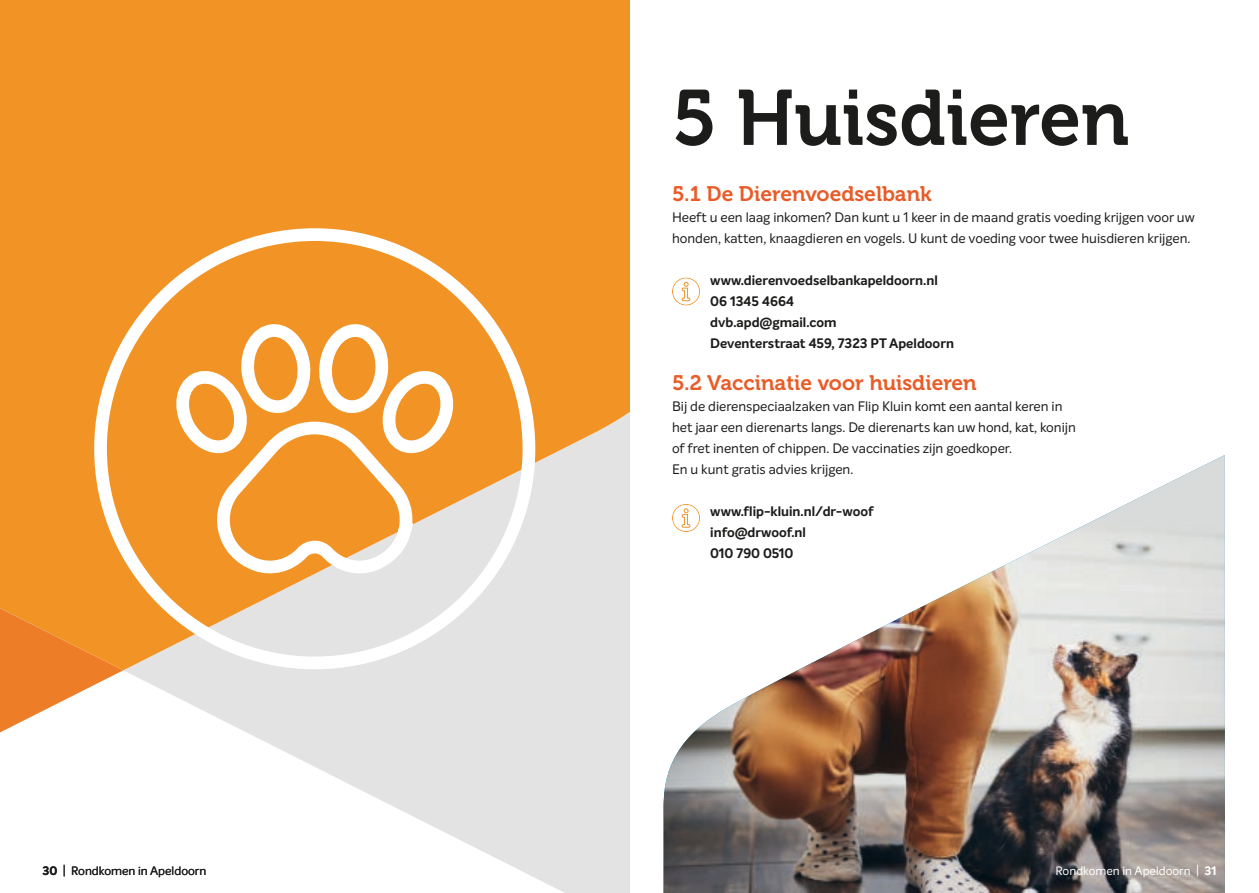
<style>
.page{position:relative;width:1259px;height:893px;background:#fff}
.page>*{position:absolute;margin:0;border:0;box-sizing:border-box;transform-origin:0 0}
.t1{font:77.85px "Museo 700";color:#1c1c1b;scale:.96 1}
.t2{font:21px "Museo 700";color:#e95c28}
.t3{font:13.5px/21px "Intelo";color:#1c1c1b}
.t4{font:700 13.5px/21px "Intelo";color:#1c1c1b}
.t5{font:12px "Intelo";color:#fff}
.t6{font:12px "Intelo";color:#1c1c1b}
.t7{font:700 12px "Intelo";color:#1c1c1b}
.s1{font-weight:400}
.s2{font-weight:700}
</style>
<div class="page">
<img style="left:663px;top:455px;width:561px;height:438px">
<svg style="left:123px;top:670px;width:506px;height:223px;fill:#e4e3e4"></svg>
<svg style="left:0;top:670px;width:123px;height:63px"></svg>
<svg style="left:0;top:0;width:629px;height:670px;background:#f0a24a"></svg>
<div style="left:94px;top:228px;width:441px;height:441px;border:13px solid #fff;border-radius:50%"></div>
<svg style="left:162px;top:314px;width:303px;height:270px"></svg>
<div style="left:672px;top:277px;width:28px;height:29px;border:1px solid #f29326;border-radius:50%"></div>
<svg style="left:681px;top:282px;width:9px;height:20px"></svg>
<div style="left:672px;top:504px;width:28px;height:28px;border:1px solid #f29326;border-radius:50%"></div>
<svg style="left:681px;top:508px;width:9px;height:20px"></svg>
<h1 class="t1" style="left:672px;top:75px;width:478px">5 Huisdieren</h1>
<h2 class="t2" style="left:672px;top:182px;width:261px">5.1 De Dierenvoedselbank</h2>
<p class="t3" style="left:672px;top:207px;width:524px">Heeft u een laag inkomen? Dan kunt u 1 keer in de maand gratis voeding krijgen voor uw honden, katten, knaagdieren en vogels. U kunt de voeding voor twee huisdieren krijgen.</p>
<p class="t4" style="left:710px;top:270px;width:245px">www.dierenvoedselbankapeldoorn.nl<br>06 1345 4664<br>dvb.apd@gmail.com<br>Deventerstraat 459, 7323 PT Apeldoorn</p>
<h2 class="t2" style="left:672px;top:371px;width:306px">5.2 Vaccinatie voor huisdieren</h2>
<p class="t3" style="left:672px;top:396px;width:405px">Bij de dierenspeciaalzaken van Flip Kluin komt een aantal keren in het jaar een dierenarts langs. De dierenarts kan uw hond, kat, konijn of fret inenten of chippen. De vaccinaties zijn goedkoper.<br>En u kunt gratis advies krijgen.</p>
<p class="t4" style="left:710px;top:501px;width:165px">www.flip-kluin.nl/dr-woof info@drwoof.nl<br>010 790 0510</p>
<p class="t7" style="left:43px;top:863px;width:25px">30 <span class="s1">|</span></p>
<p class="t6" style="left:71px;top:863px;width:137px">Rondkomen in Apeldoorn</p>
<p class="t5" style="left:1055px;top:863px;width:162px">Rondkomen in Apeldoorn | <span class="s2">31</span></p>
</div>
